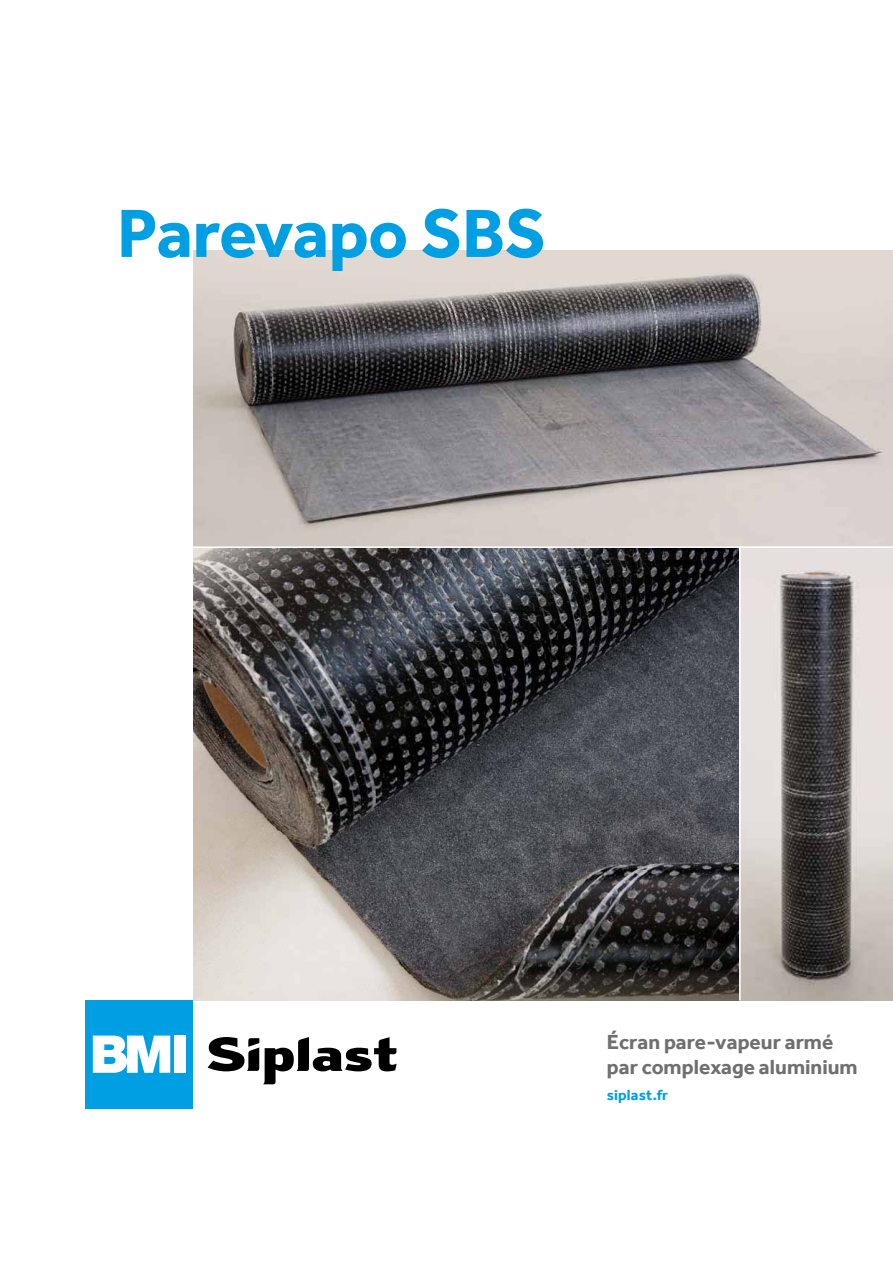
<style>
.page{position:relative;width:893px;height:1263px;background:#fff}
.page>*{position:absolute;margin:0;border:0;box-sizing:border-box;transform-origin:0 0}
.t1{font:700 70.5px "Effra";letter-spacing:-.01em;color:#009fe3}
.t2{font:700 21px/24px "Effra";color:#706f6f}
.t3{font:700 15px "Effra";letter-spacing:.01em;color:#009fe3}
</style>
<div class="page">
<img style="left:193px;top:548px;width:546px;height:452px">
<img style="left:193px;top:250px;width:700px;height:296px">
<img style="left:741px;top:548px;width:152px;height:452px">
<svg style="left:208px;top:1037px;width:189px;height:47px"></svg>
<div style="left:85px;top:1000px;width:108px;height:108px;background:#009fe3"></div>
<svg style="left:93px;top:1035px;width:77px;height:38px;background:#cdecf9"></svg>
<div style="left:174px;top:1035px;width:11px;height:38px;background:#fff"></div>
<h1 class="t1" style="left:117px;top:191px;width:431px">Parevapo SBS</h1>
<p class="t2" style="left:607px;top:1030px;width:252px">Écran pare-vapeur armé par complexage aluminium</p>
<p class="t3" style="left:607px;top:1086px;width:63px">siplast.fr</p>
</div>
